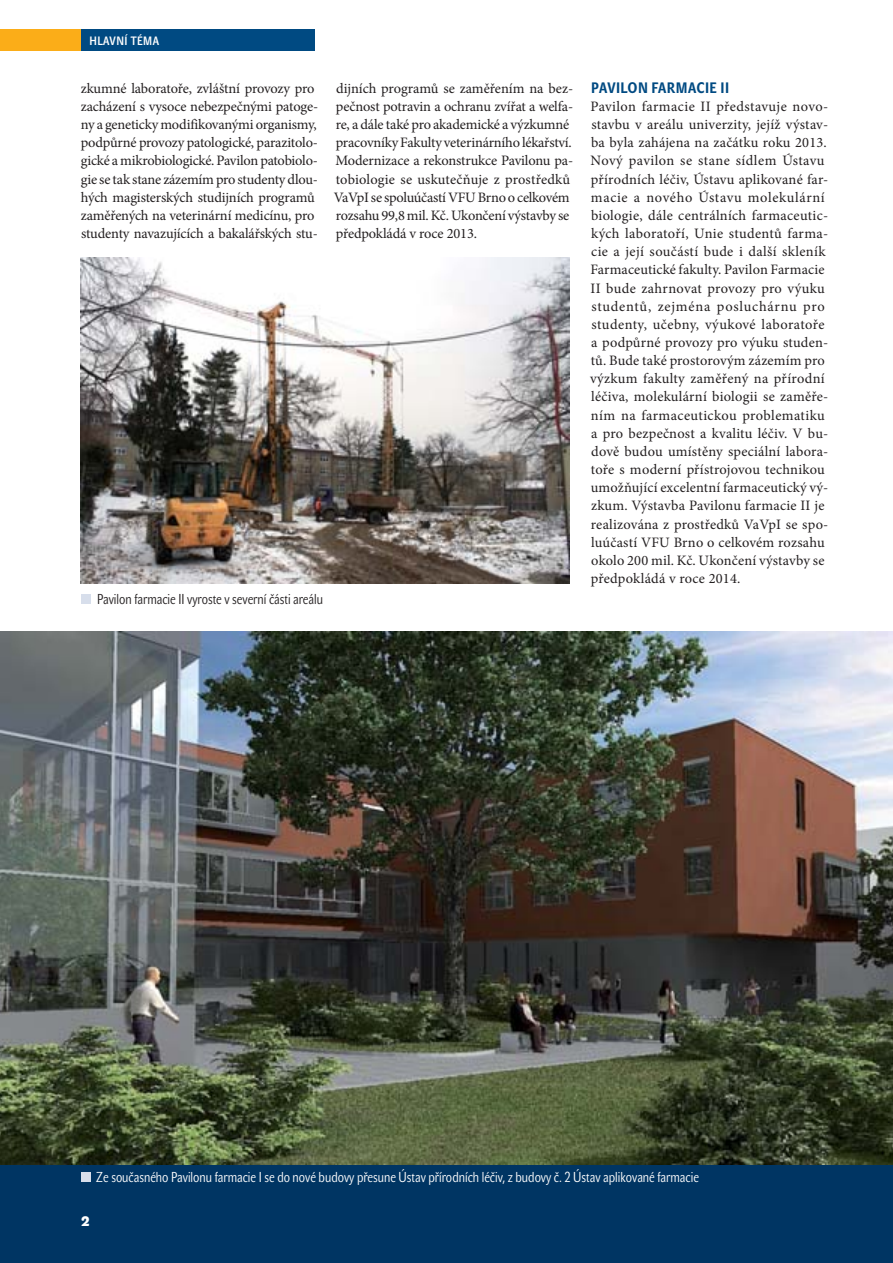
<style>
.page{position:relative;width:893px;height:1263px;background:#fff}
.page>*{position:absolute;margin:0;border:0;box-sizing:border-box;transform-origin:0 0}
.t1{font:700 15px "John Sans Cond Text Pro";letter-spacing:.03em;color:#004a82}
.t2{font:14.4px/18.1px "Minion Pro";letter-spacing:.005em;color:#231f20}
.t3{font:14.4px/18.1px "Minion Pro";letter-spacing:-.015em;color:#231f20}
.t4{font:14.25px "John Sans Cond Lite Pro";color:#fff}
.t5{font:14.25px "John Sans Cond Lite Pro";color:#231f20}
.t6{font:700 13.5px "John Sans Heavy Pro";color:#fff}
.t7{font:12px "John Sans Cond Med Pro";letter-spacing:.04em;color:#fff}
</style>
<div class="page">
<div style="left:0;top:778px;width:893px;height:485px;background:#003563"></div>
<div style="left:81px;top:30px;width:234px;height:21px;background:#004a82"></div>
<div style="left:0;top:30px;width:81px;height:21px;background:#fbad18"></div>
<img style="left:0;top:631px;width:893px;height:534px">
<img style="left:81px;top:257px;width:489px;height:326px">
<div style="left:81px;top:1172px;width:10px;height:10px;background:#d7deeb"></div>
<div style="left:81px;top:594px;width:10px;height:10px;background:#d7deeb"></div>
<p class="t7" style="left:89px;top:36px;width:71px">HLAVNÍ TÉMA</p>
<p class="t3" style="left:81px;top:80px;width:239px">zkumné laboratoře, zvláštní provozy pro zacházení s vysoce nebezpečnými patoge&shy;ny a geneticky modifikovanými organismy, podpůrné provozy patologické, parazitolo&shy;gické a mikrobiologické. Pavilon patobiolo&shy;gie se tak stane zázemím pro studenty dlou&shy;hých magisterských studijních programů zaměřených na veterinární medicínu, pro studenty navazujících a bakalářských stu-</p>
<p class="t5" style="left:97px;top:594px;width:228px">Pavilon farmacie II vyroste v severní části areálu</p>
<p class="t2" style="left:334px;top:80px;width:241px">dijních programů se zaměřením na bez&shy;pečnost potravin a ochranu zvířat a welfa&shy;re, a dále také pro akademické a výzkumné pracovníky Fakulty veterinárního lékařství.<br>Modernizace a rekonstrukce Pavilonu pa&shy;tobiologie se uskutečňuje z prostředků VaVpI se spoluúčastí VFU Brno o celkovém rozsahu 99,8 mil. Kč. Ukončení výstavby se předpokládá v roce 2013.</p>
<p class="t1" style="left:591px;top:82px;width:140px">PAVILON FARMACIE II</p>
<p class="t2" style="left:590px;top:99px;width:240px">Pavilon farmacie II představuje novo&shy;stavbu v areálu univerzity, jejíž výstav&shy;ba byla zahájena na začátku roku 2013.<br>Nový pavilon se stane sídlem Ústavu přírodních léčiv, Ústavu aplikované far&shy;macie a nového Ústavu molekulární biologie, dále centrálních farmaceutic&shy;kých laboratoří, Unie studentů farma&shy;cie a její součástí bude i další skleník Farmaceutické fakulty. Pavilon Farmacie II bude zahrnovat provozy pro výuk u studentů, zejména posluchárnu pro studenty, učebny, výukové laboratoře a podpůrné provozy pro výuku studen&shy;tů. Bude také prostorovým zázemím pro výzkum fakulty zaměřený na přírodní léčiva, molekulární biologii se zaměře&shy;ním na farmaceutickou problematiku a pro bezpečnost a kvalitu léčiv. V bu&shy;dově budou umístěny speciální labora&shy;toře s moderní přístrojovou technikou umožňující excelentní farmaceutický vý&shy;zkum. Výstavba Pavilonu farmacie II je realizována z prostředků VaVpI se spo&shy;luúčastí VFU Brno o celkovém rozsahu okolo 200 mil. Kč. Ukončení výstavby se předpokládá v roce 2014.</p>
<p class="t4" style="left:96px;top:1172px;width:605px">Ze současného Pavilonu farmacie I se do nové budovy přesune Ústav přírodních léčiv, z budovy č. 2 Ústav aplikované farmacie</p>
<p class="t6" style="left:81px;top:1217px;width:10px">2</p>
</div>
